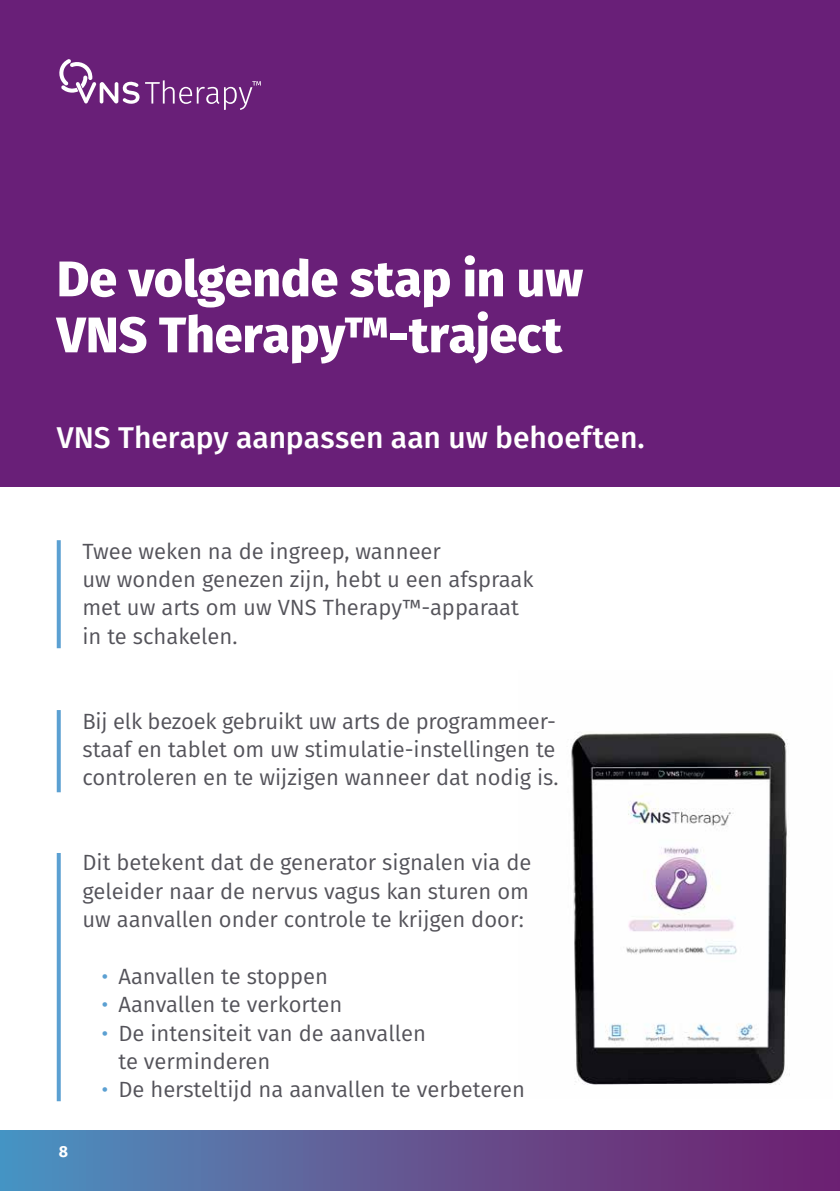
<style>
.page{position:relative;width:840px;height:1191px;background:#fff}
.page>*{position:absolute;margin:0;border:0;box-sizing:border-box;transform-origin:0 0}
.t1{font:800 50px/56px "Fira Sans";letter-spacing:-.005em;color:#fff}
.t2{font:500 30px "Fira Sans";letter-spacing:-.005em;color:#fff}
.t3{font:22px/28.4px "Fira Sans";color:#54535a}
.t4{font:700 16px "Fira Sans";color:#fff}
.s1{color:#5ba0d2}
</style>
<div class="page">
<div style="left:0;top:1130px;width:839px;height:61px;background:linear-gradient(to right,#4f92be,#731b6a)"></div>
<img style="left:571px;top:733px;width:219px;height:352px">
<div style="left:0;top:0;width:839px;height:486px;background:#691f78"></div>
<svg style="left:57px;top:540px;width:4px;height:108px"></svg>
<svg style="left:57px;top:710px;width:4px;height:82px"></svg>
<svg style="left:57px;top:853px;width:4px;height:248px"></svg>
<svg style="left:59px;top:59px;width:202px;height:51px"></svg>
<h1 class="t1" style="left:57px;top:247px;width:527px">De volgende stap in uw<br>VNS Therapy™-traject</h1>
<h2 class="t2" style="left:57px;top:413px;width:589px">VNS Therapy aanpassen aan uw behoeften.</h2>
<p class="t3" style="left:82px;top:536px;width:452px">Twee weken na de ingreep, wanneer<br>uw wonden genezen zijn, hebt u een afspraak met uw arts om uw VNS Therapy™-apparaat in te schakelen.</p>
<p class="t3" style="left:82px;top:706px;width:477px">Bij elk bezoek gebruikt uw arts de programmeer&shy;staaf en tablet om uw stimulatie-instellingen te controleren en te wijzigen wanneer dat nodig is.</p>
<p class="t3" style="left:82px;top:848px;width:450px;text-align:justify">Dit betekent dat de generator signalen via de geleider naar de nervus vagus kan sturen om uw aanvallen onder controle te krijgen door:</p>
<p class="t3" style="left:101px;top:961px;width:228px"><span class="s1">•</span> Aanvallen te stoppen</p>
<p class="t3" style="left:101px;top:989px;width:242px"><span class="s1">•</span> Aanvallen te verkorten</p>
<p class="t3" style="left:118px;top:1018px;width:309px;text-indent:-17px"><span class="s1">•</span> De intensiteit van de aanvallen te verminderen</p>
<p class="t3" style="left:101px;top:1075px;width:425px"><span class="s1">•</span> De hersteltijd na aanvallen te verbeteren</p>
<p class="t4" style="left:59px;top:1137px;width:11px">8</p>
</div>
